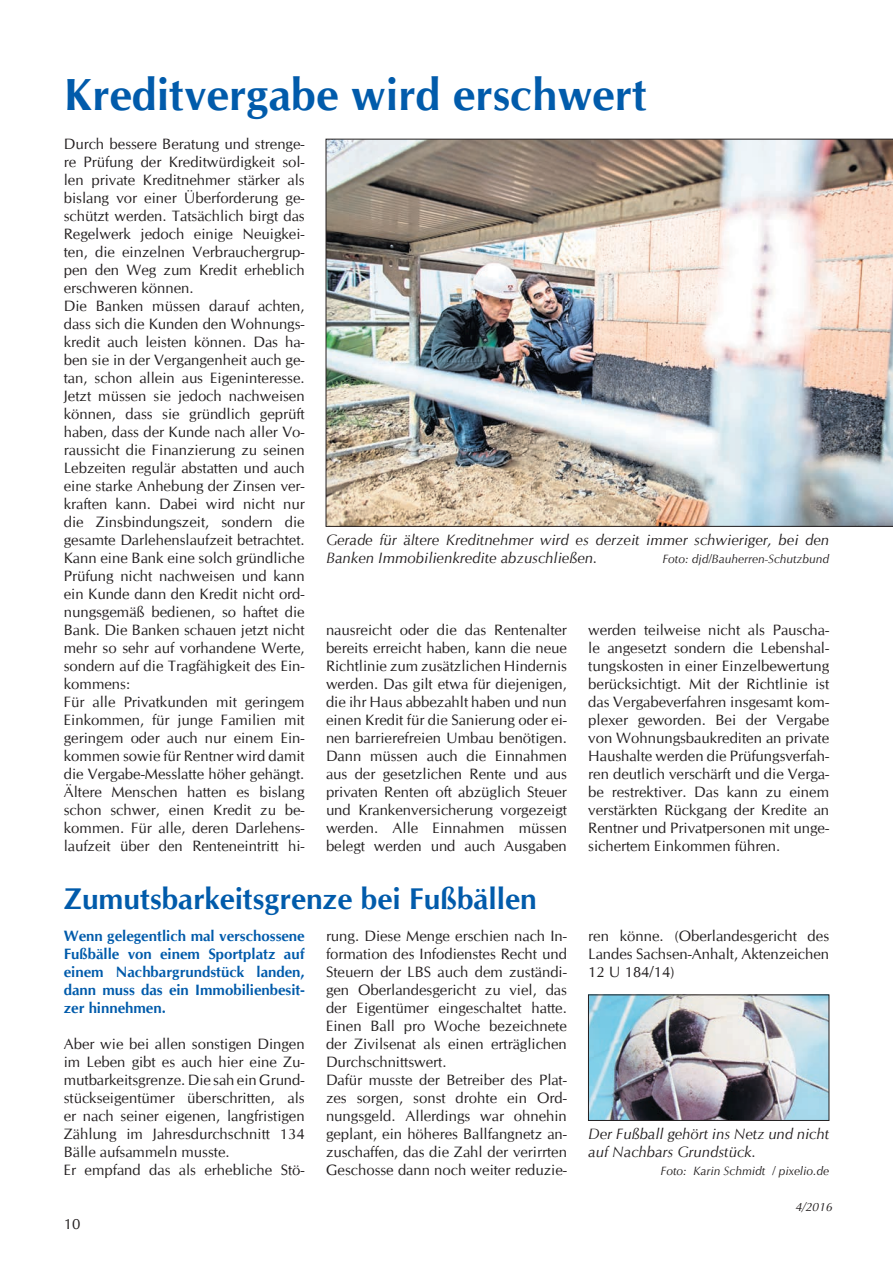
<style>
.page{position:relative;width:893px;height:1263px;background:#fff}
.page>*{position:absolute;margin:0;border:0;box-sizing:border-box;transform-origin:0 0}
.Titel_20{font:700 45px "CG Omega";color:#015bab}
.Titel_20-2{font:700 30px "CG Omega";color:#015bab}
.Grundtext{font:15px/18px "CG Omega";color:#231f20;text-align:justify}
.Buzz{font:italic 15px/18px "CG Omega";color:#231f20}
.Grundtext_fett{font:700 15px/18px "CG Omega";color:#015bab;text-align:justify}
.Buzz-2{font:italic 12px "CG Omega";color:#231f20}
.t1{font:italic 12px "Ottawa";color:#231f20}
</style>
<div class="page">
<img style="left:326px;top:139px;width:567px;height:388px">
<img style="left:590px;top:997px;width:237px;height:122px">
<div style="left:588px;top:995px;width:241px;height:126px;border:1px solid #231f20"></div>
<p class="Titel_20" style="left:64px;top:66px;width:585px">Kreditvergabe wird erschwert</p>
<p class="Grundtext" style="left:64px;top:135px;width:242px">Durch bessere Beratung und strenge&shy;re Prüfung der Kreditwürdigkeit sol&shy;len private Kreditnehmer stärker als bislang vor einer Überforderung ge&shy;schützt werden. Tatsächlich birgt das Regelwerk jedoch einige Neuigkei&shy;ten, die einzelnen Verbrauchergrup&shy;pen den Weg zum Kredit erheblich erschweren können.</p>
<p class="Grundtext" style="left:64px;top:297px;width:242px">Die Banken müssen darauf achten, dass sich die Kunden den Wohnungs&shy;kredit auch leisten können. Das ha&shy;ben sie in der Vergangenheit auch ge&shy;tan, schon allein aus Eigeninteresse.<br>Jetzt müssen sie jedoch nachweisen können, dass sie gründlich geprüft haben, dass der Kunde nach aller Vo&shy;raussicht die Finanzierung zu seinen Lebzeiten regulär abstatten und auch eine starke Anhebung der Zinsen ver&shy;kraften kann. Dabei wird nicht nur die Zinsbindungszeit, sondern die gesamte Darlehenslaufzeit betrachtet.<br>Kann eine Bank eine solch gründliche Prüfung nicht nachweisen und kann ein Kunde dann den Kredit nicht ord&shy;nungsgemäß bedienen, so haftet die Bank. Die Banken schauen jetzt nicht mehr so sehr auf vorhandene Werte, sondern auf die Tragfähigkeit des Ein&shy;kommens:</p>
<p class="Grundtext" style="left:64px;top:693px;width:242px">Für alle Privatkunden mit geringem Einkommen, für junge Familien mit geringem oder auch nur einem Ein&shy;kommen sowie für Rentner wird damit die Vergabe-Messlatte höher gehängt.</p>
<p class="Grundtext" style="left:64px;top:783px;width:242px">Ältere Menschen hatten es bislang schon schwer, einen Kredit zu be&shy;kommen. Für alle, deren Darlehens&shy;laufzeit über den Renteneintritt hi-</p>
<p class="Buzz" style="left:326px;top:531px;width:505px">Gerade für ältere Kreditnehmer wird es derzeit immer schwieriger, bei den<br>Banken Immobilienkredite abzuschließen.</p>
<p class="Buzz-2" style="left:662px;top:551px;width:168px">Foto: djd/Bauherren-Schutzbund</p>
<p class="Grundtext" style="left:326px;top:621px;width:242px">nausreicht oder die das Rentenalter bereits erreicht haben, kann die neue Richtlinie zum zusätzlichen Hindernis werden. Das gilt etwa für diejenigen, die ihr Haus abbezahlt haben und nun einen Kredit für die Sanierung oder ei&shy;nen barrierefreien Umbau benötigen.<br>Dann müssen auch die Einnahmen aus der gesetzlichen Rente und aus privaten Renten oft abzüglich Steuer und Krankenversicherung vorgezeigt werden. Alle Einnahmen müssen belegt werden und auch Ausgaben</p>
<p class="Grundtext" style="left:588px;top:621px;width:242px">werden teilweise nicht als Pauscha&shy;le angesetzt sondern die Lebenshal&shy;tungskosten in einer Einzelbewertung berücksichtigt. Mit der Richtlinie ist das Vergabeverfahren insgesamt kom&shy;plexer geworden. Bei der Vergabe von Wohnungsbaukrediten an private Haushalte werden die Prüfungsverfah&shy;ren deutlich verschärft und die Verga&shy;be restrektiver. Das kann zu einem verstärkten Rückgang der Kredite an Rentner und Privatpersonen mit unge&shy;sichertem Einkommen führen.</p>
<p class="Titel_20-2" style="left:64px;top:880px;width:474px">Zumutsbarkeitsgrenze bei Fußbällen</p>
<p class="Grundtext" style="left:326px;top:927px;width:242px">rung. Diese Menge erschien nach In&shy;formation des Infodienstes Recht und Steuern der LBS auch dem zuständi&shy;gen Oberlandesgericht zu viel, das der Eigentümer eingeschaltet hatte.<br>Einen Ball pro Woche bezeichnete der Zivilsenat als einen erträglichen Durchschnittswert.</p>
<p class="Grundtext" style="left:326px;top:1071px;width:242px">Dafür musste der Betreiber des Plat&shy;zes sorgen, sonst drohte ein Ord&shy;nungsgeld. Allerdings war ohnehin geplant, ein höheres Ballfangnetz an&shy;zuschaffen, das die Zahl der verirrten Geschosse dann noch weiter reduzie-</p>
<p class="Grundtext_fett" style="left:64px;top:926px;width:242px">Wenn gelegentlich mal verschossene Fußbälle von einem Sportplatz auf einem Nachbargrundstück landen, dann muss das ein Immobilienbesit&shy;zer hinnehmen.</p>
<p class="Grundtext" style="left:64px;top:1035px;width:242px">Aber wie bei allen sonstigen Dingen im Leben gibt es auch hier eine Zu&shy;mutbarkeitsgrenze. Die sah ein Grund&shy;stückseigentümer überschritten, als er nach seiner eigenen, langfristigen Zählung im Jahresdurchschnitt 134<br>Bälle aufsammeln musste.</p>
<p class="Grundtext" style="left:64px;top:1161px;width:242px">Er empfand das als erhebliche Stö-</p>
<p class="Grundtext" style="left:64px;top:1215px;width:18px">10</p>
<p class="Grundtext" style="left:588px;top:927px;width:242px">ren könne. (Oberlandesgericht des Landes Sachsen-Anhalt, Aktenzeichen 12 U 184/14)</p>
<p class="Buzz" style="left:588px;top:1125px;width:242px">Der Fußball gehört ins Netz und nicht auf Nachbars Grundstück.</p>
<p class="Buzz-2" style="left:660px;top:1163px;width:170px">Foto: Karin Schmidt / pixelio.de</p>
<p class="t1" style="left:795px;top:1199px;width:38px">4/2016</p>
</div>
